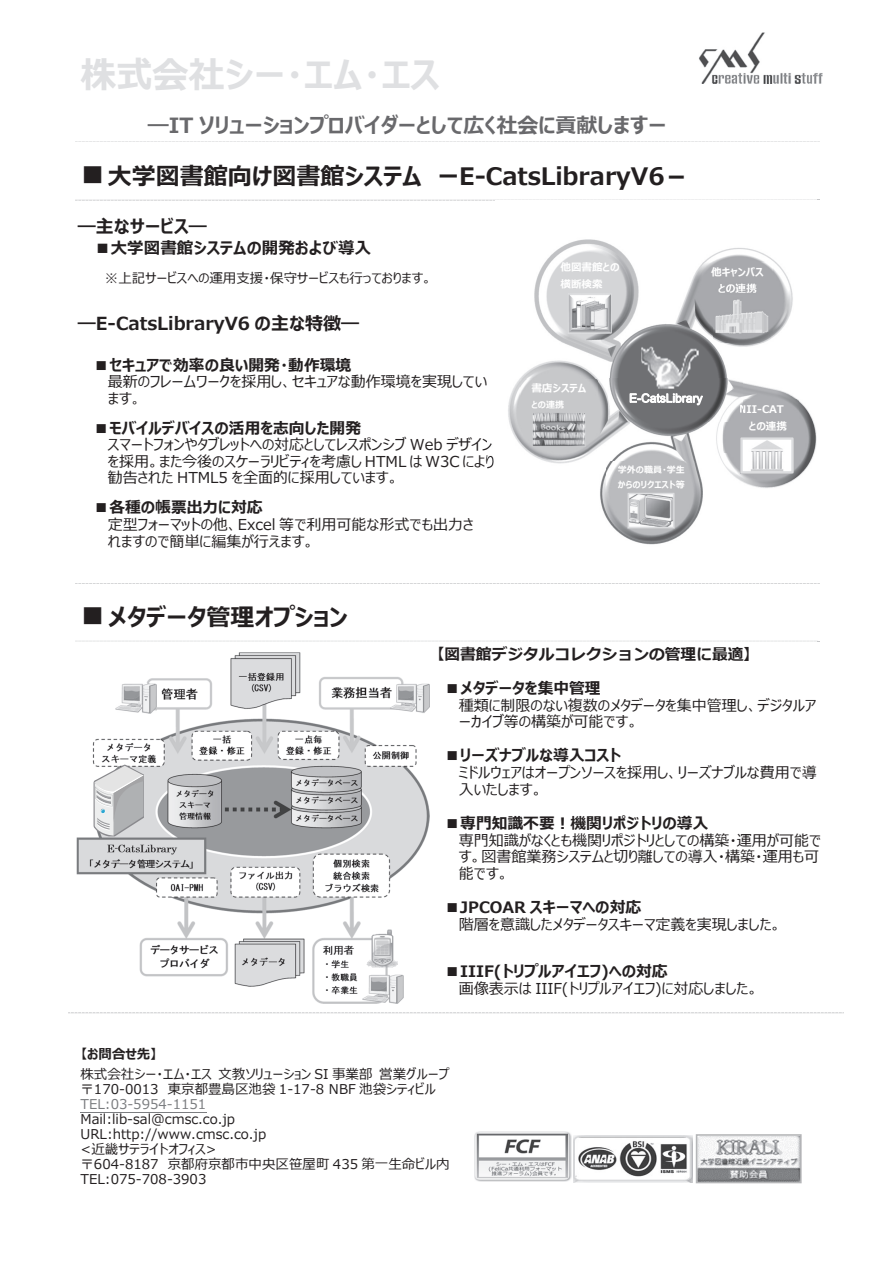
<style>
.page{position:relative;width:893px;height:1263px;background:#fff}
.page>*{position:absolute;margin:0;border:0;box-sizing:border-box;transform-origin:0 0}
.t1{font:700 36px "Meiryo UI";color:#dfe0e2}
.t2{font:700 24px "Meiryo UI";color:#231f20}
.t3{font:700 21px "Meiryo UI";color:#69696c}
.t4{font:700 18px "Meiryo UI";color:#231f20}
.t5{font:700 16.5px "Meiryo UI";color:#231f20}
.t6{font:700 15.75px "Meiryo UI";color:#231f20}
.t7{font:700 15.75px "Meiryo";color:#231f20}
.t8{font:15px/16.5px "Meiryo UI";color:#231f20}
.t9{font:13.5px/15px "Meiryo UI";color:#231f20}
.t10{font:13.5px "Meiryo UI";color:#7b7d80}
.t11{font:700 13.5px "Meiryo UI";color:#231f20}
.t12{font:12px "Arial Unicode MS";color:#fff}
.t13{font:700 10.5px/17.4px "Meiryo UI";color:#fff}
.t14{font:700 9px/14.9px "Meiryo UI";color:#fff}
.s1{font-size:30px}
.s2{font-size:13.5px}
</style>
<div class="page">
<img style="left:75px;top:141px;width:745px;height:60px">
<div style="left:495px;top:200px;width:330px;height:383px;background:#fff"></div>
<img style="left:75px;top:583px;width:745px;height:59px">
<img style="left:68px;top:1012px;width:776px;height:2px">
<hr style="left:80px;top:1112px;width:126px;height:1px;background:#7b7d80">
<img style="left:488px;top:239px;width:329px;height:306px">
<div style="left:724px;top:399px;width:74px;height:53px;background:#adaeb2"></div>
<img style="left:607px;top:462px;width:89px;height:30px">
<div style="left:520px;top:379px;width:78px;height:38px;background:#c7c8ca"></div>
<img style="left:532px;top:413px;width:54px;height:33px">
<img style="left:741px;top:437px;width:53px;height:36px">
<img style="left:609px;top:378px;width:133px;height:44px">
<svg style="left:630px;top:393px;width:73px;height:12px"></svg>
<img style="left:702px;top:262px;width:71px;height:35px">
<img style="left:714px;top:278px;width:57px;height:65px">
<img style="left:568px;top:294px;width:44px;height:40px">
<img style="left:628px;top:492px;width:46px;height:36px">
<img style="left:641px;top:346px;width:58px;height:43px">
<img style="left:474px;top:1132px;width:97px;height:49px">
<img style="left:699px;top:33px;width:123px;height:50px">
<img style="left:573px;top:1136px;width:120px;height:46px">
<svg style="left:696px;top:1134px;width:106px;height:49px"></svg>
<img style="left:77px;top:653px;width:352px;height:350px">
<svg style="left:94px;top:765px;width:50px;height:71px;background:#cacbcc"></svg>
<img style="left:116px;top:684px;width:41px;height:29px">
<h1 class="t1" style="left:80px;top:50px;width:361px">株式会社シー・エム・エス</h1>
<h3 class="t3" style="left:148px;top:110px;width:520px">―IT ソリューションプロバイダーとして広く社会に貢献しますー</h3>
<h2 class="t2" style="left:78px;top:159px;width:612px"><span class="s1">■</span>大学図書館向け図書館システム ーE-CatsLibraryV6－</h2>
<p class="t4" style="left:78px;top:214px;width:130px">―主なサービス―</p>
<p class="t5" style="left:94px;top:237px;width:278px">■大学図書館システムの開発および導入</p>
<p class="t9" style="left:105px;top:271px;width:329px">※上記サービスへの運⽤⽀援・保守サービスも⾏っております。</p>
<p class="t4" style="left:78px;top:311px;width:283px">―E-CatsLibraryV6 の主な特徴―</p>
<p class="t6" style="left:94px;top:354px;width:259px">■セキュアで効率の良い開発・動作環境</p>
<p class="t8" style="left:108px;top:374px;width:381px">最新のフレームワークを採⽤し、セキュアな動作環境を実現しています<span class="s2">。</span></p>
<p class="t6" style="left:94px;top:417px;width:269px">■モバイルデバイスの活用を志向した開発</p>
<p class="t8" style="left:108px;top:437px;width:389px">スマートフォンやタブレットへの対応としてレスポンシブ Web デザインを採⽤。また今後のスケーラリビティを考慮し HTML は W3C により勧告された HTML5 を全面的に採⽤しています。</p>
<p class="t6" style="left:94px;top:496px;width:170px">■各種の帳票出⼒に対応</p>
<p class="t8" style="left:108px;top:517px;width:367px">定型フォーマットの他、Excel 等で利⽤可能な形式でも出⼒されますので簡単に編集が⾏えます。</p>
<p class="t13" style="left:561px;top:259px;width:61px">他図書館との横断検索</p>
<p class="t13" style="left:531px;top:380px;width:57px">書店システム</p>
<p class="t14" style="left:531px;top:398px;width:34px">との連携</p>
<p class="t12" style="left:629px;top:389px;width:75px">E-CatsLibrary</p>
<p class="t14" style="left:618px;top:463px;width:68px">学外の職員・学生からのリクエスト等</p>
<p class="t13" style="left:711px;top:264px;width:54px">他キャンパス</p>
<p class="t13" style="left:738px;top:401px;width:51px;text-align:right">NII-CATとの連携</p>
<h2 class="t2" style="left:78px;top:601px;width:272px"><span class="s1">■</span>メタデータ管理オプション</h2>
<p class="t7" style="left:429px;top:643px;width:332px">【図書館デジタルコレクションの管理に最適】</p>
<p class="t6" style="left:444px;top:677px;width:158px">■メタデータを集中管理</p>
<p class="t8" style="left:459px;top:698px;width:359px">種類に制限のない複数のメタデータを集中管理し、デジタルアーカイブ等の構築が可能です。</p>
<p class="t6" style="left:444px;top:744px;width:178px">■リーズナブルな導入コスト</p>
<p class="t8" style="left:459px;top:765px;width:360px">ミドルウェアはオープンソースを採⽤し、リーズナブルな費⽤で導入いたします。</p>
<p class="t6" style="left:444px;top:812px;width:265px">■専門知識不要！機関リポジトリの導入</p>
<p class="t8" style="left:459px;top:833px;width:364px">専門知識がなくとも機関リポジトリとしての構築・運⽤が可能です。図書館業務システムと切り離しての導入・構築・運⽤も可能です。</p>
<p class="t6" style="left:444px;top:896px;width:198px">■JPCOAR スキーマへの対応</p>
<p class="t8" style="left:459px;top:917px;width:324px">階層を意識したメタデータスキーマ定義を実現しました。</p>
<p class="t6" style="left:444px;top:960px;width:225px">■IIIF(トリプルアイエフ)への対応</p>
<p class="t8" style="left:459px;top:981px;width:301px">画像表示は IIIF(トリプルアイエフ)に対応しました。</p>
<p class="t11" style="left:80px;top:1045px;width:78px">【お問合せ先】</p>
<p class="t9" style="left:80px;top:1067px;width:370px">株式会社シー・エム・エス 文教ソリューション SI 事業部 営業グループ〒170-0013 東京都豊島区池袋 1-17-8 NBF 池袋シティビル</p>
<p class="t10" style="left:80px;top:1095px;width:127px">TEL:03-5954-1151</p>
<p class="t9" style="left:80px;top:1112px;width:371px">Mail:lib-sal@cmsc.co.jp<br>URL:http://www.cmsc.co.jp<br>&lt;近畿サテライトオフィス&gt;<br>〒604-8187 京都府京都市中央区笹屋町 435 第一生命ビル内<br>TEL:075-708-3903</p>
</div>
